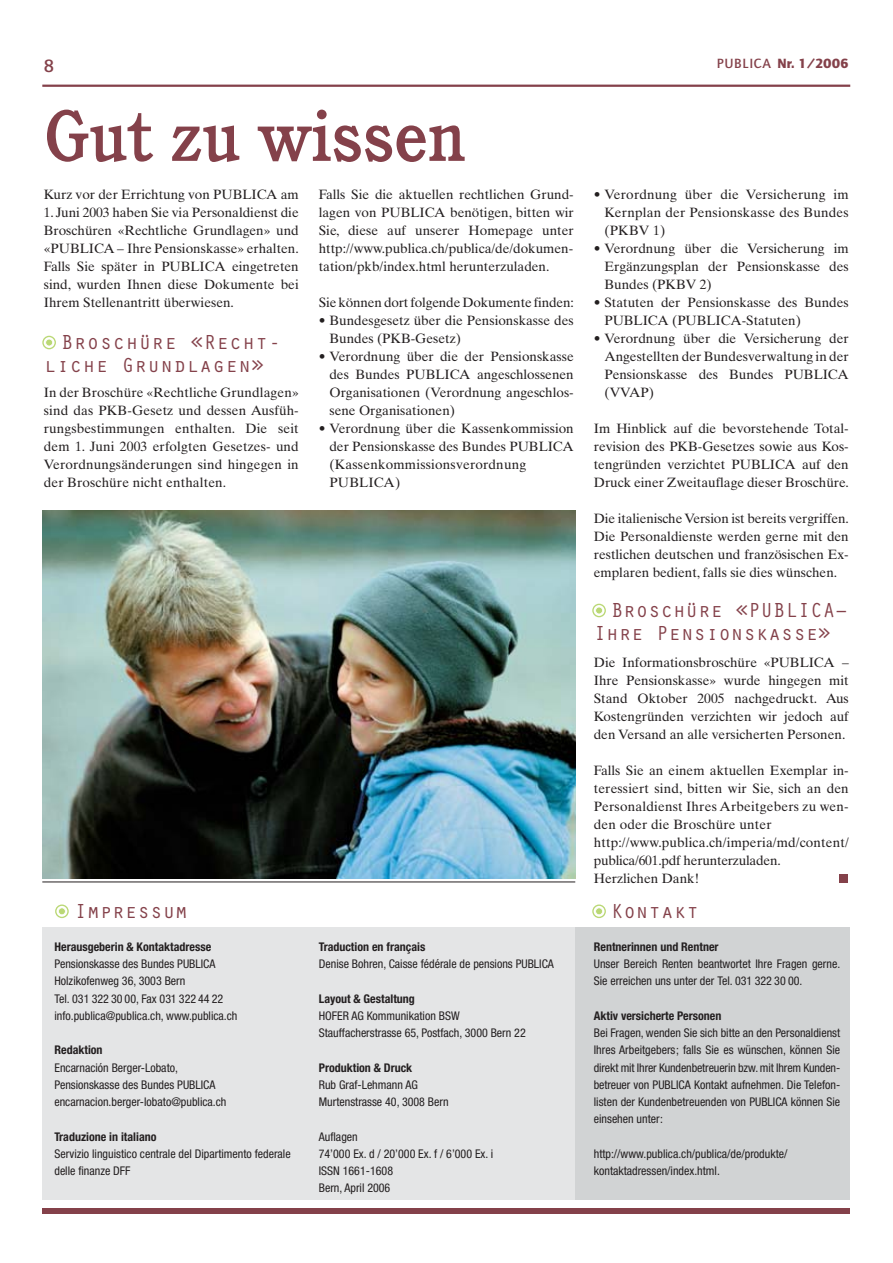
<style>
.page{position:relative;width:893px;height:1263px;background:#fff}
.page>*{position:absolute;margin:0;border:0;box-sizing:border-box;transform-origin:0 0}
.t1{font:500 70.5px "Cushing LT";color:#84414a}
.t2{font:21px/22.5px "Orator";color:#84414a}
.t3{font:21px/22.5px "Orator";letter-spacing:.02em;color:#84414a}
.t4{font:500 18px "AT Quay Sans";color:#84414a}
.t5{font:13.5px/18px "Times Ten LT";color:#231f20;text-align:justify}
.t6{font:900 13.5px "AT Quay Sans";color:#84414a}
.t7{font:condensed 12px/17.2px "Helvetica Neue LT";color:#231f20}
.t8{font:700 condensed 12px "Helvetica Neue LT";color:#231f20}
.s1{font-weight:500}
</style>
<div class="page">
<hr style="left:42px;top:85px;width:808px;height:2px;background:#84414a">
<div style="left:42px;top:1208px;width:808px;height:5px;background:#84414a"></div>
<div style="left:42px;top:928px;width:808px;height:272px;background:#e4e5e6"></div>
<div style="left:575px;top:928px;width:275px;height:272px;background:#d1d3d4"></div>
<svg style="left:42px;top:336px;width:14px;height:13px"></svg>
<div style="left:46px;top:339px;width:7px;height:7px;background:#bad875;border-radius:50%"></div>
<div style="left:45px;top:339px;width:8px;height:7px;border:2px solid #fff;border-radius:50%"></div>
<svg style="left:592px;top:904px;width:14px;height:14px"></svg>
<div style="left:596px;top:908px;width:6px;height:7px;background:#bad875;border-radius:50%"></div>
<div style="left:595px;top:907px;width:8px;height:8px;border:2px solid #fff;border-radius:50%"></div>
<svg style="left:55px;top:904px;width:14px;height:14px"></svg>
<div style="left:58px;top:908px;width:7px;height:7px;background:#bad875;border-radius:50%"></div>
<div style="left:58px;top:907px;width:8px;height:8px;border:2px solid #fff;border-radius:50%"></div>
<div style="left:839px;top:874px;width:8px;height:9px;background:#84414a"></div>
<img style="left:42px;top:510px;width:533px;height:368px">
<svg style="left:592px;top:604px;width:14px;height:13px"></svg>
<div style="left:596px;top:607px;width:6px;height:7px;background:#bad875;border-radius:50%"></div>
<div style="left:595px;top:607px;width:8px;height:7px;border:2px solid #fff;border-radius:50%"></div>
<hr style="left:42px;top:881px;width:533px;height:1px;background:#231f20">
<h3 class="t4" style="left:44px;top:59px;width:12px">8</h3>
<p class="t6" style="left:717px;top:59px;width:134px"><span class="s1">PUBLICA</span> Nr. 1/2006</p>
<h1 class="t1" style="left:44px;top:111px;width:424px">Gut zu wissen</h1>
<p class="t5" style="left:44px;top:186px;width:256px">Kurz vor der Errichtung von PUBLICA am</p>
<p class="t5" style="left:44px;top:204px;width:256px">1. Juni 2003 haben Sie via Personaldienst die Broschüren «Rechtliche Grundlagen» und «PUBLICA – Ihre Pensionskasse» erhalten.<br>Falls Sie später in PUBLICA eingetreten sind, wurden Ihnen diese Dokumente bei Ihrem Stellenantritt überwiesen.</p>
<h2 class="t3" style="left:44px;top:331px;width:239px;text-indent:17px">Broschüre «Recht&shy;liche Grundlagen»</h2>
<p class="t5" style="left:44px;top:384px;width:256px">In der Broschüre «Rechtliche Grundlagen» sind das PKB-Gesetz und dessen Ausfüh&shy;rungsbestimmungen enthalten. Die seit dem 1. Juni 2003 erfolgten Gesetzes- und Verordnungsänderungen sind hingegen in der Broschüre nicht enthalten.</p>
<p class="t5" style="left:604px;top:186px;width:246px;text-indent:-11px">• Verordnung über die Versicherung im Kernplan der Pensionskasse des Bundes (PKBV 1)</p>
<p class="t5" style="left:604px;top:240px;width:246px;text-indent:-11px">• Verordnung über die Versicherung im Ergänzungsplan der Pensionskasse des Bundes (PKBV 2)</p>
<p class="t5" style="left:604px;top:294px;width:246px;text-indent:-11px">• Statuten der Pensionskasse des Bundes<br>PUBLICA (PUBLICA-Statuten)</p>
<p class="t5" style="left:604px;top:330px;width:246px;text-indent:-11px">• Verordnung über die Versicherung der Angestellten der Bundesverwaltung in der Pensionskasse des Bundes PUBLICA (VVAP)</p>
<p class="t5" style="left:594px;top:420px;width:256px">Im Hinblick auf die bevorstehende Total&shy;revision des PKB-Gesetzes sowie aus Kos&shy;tengründen verzichtet PUBLICA auf den Druck einer Zweitauflage dieser Broschüre.</p>
<p class="t5" style="left:594px;top:510px;width:256px">Die italienische Version ist bereits vergriffen.<br>Die Personaldienste werden gerne mit den restlichen deutschen und französischen Ex&shy;emplaren bedient, falls sie dies wünschen.</p>
<h2 class="t2" style="left:594px;top:599px;width:256px;text-indent:17px">Broschüre «PUBLICA–<br>Ihre Pensionskasse»</h2>
<p class="t5" style="left:594px;top:654px;width:256px">Die Informationsbroschüre «PUBLICA – Ihre Pensionskasse» wurde hingegen mit Stand Oktober 2005 nachgedruckt. Aus Kostengründen verzichten wir jedoch auf den Versand an alle versicherten Personen.</p>
<p class="t5" style="left:594px;top:762px;width:256px;text-align:left">Falls Sie an einem aktuellen Exemplar in&shy;teressiert sind, bitten wir Sie, sich an den Personaldienst Ihres Arbeitgebers zu wen&shy;den oder die Broschüre unter http://www.publica.ch/imperia/md/content/ publica/601.pdf herunterzuladen.<br>Herzlichen Dank!</p>
<p class="t5" style="left:319px;top:186px;width:256px">Falls Sie die aktuellen rechtlichen Grund&shy;lagen von PUBLICA benötigen, bitten wir Sie, diese auf unserer Homepage unter http://www.publica.ch/publica/de/dokumen&shy;tation/pkb/index.html herunterzuladen.</p>
<p class="t5" style="left:319px;top:294px;width:256px">Sie können dort folgende Dokumente finden:</p>
<p class="t5" style="left:329px;top:312px;width:246px;text-indent:-11px">• Bundesgesetz über die Pensionskasse des<br>Bundes (PKB-Gesetz)</p>
<p class="t5" style="left:329px;top:348px;width:246px;text-indent:-11px">• Verordnung über die der Pensionskasse des Bundes PUBLICA angeschlossenen Organisationen (Verordnung angeschlos&shy;sene Organisationen)</p>
<p class="t5" style="left:329px;top:420px;width:246px;text-align:left;text-indent:-11px">• Verordnung über die Kassenkommission der Pensionskasse des Bundes PUBLICA (Kassenkommissionsverordnung<br>PUBLICA)</p>
<h2 class="t2" style="left:74px;top:899px;width:115px">Impressum</h2>
<h2 class="t2" style="left:611px;top:899px;width:90px">Kontakt</h2>
<p class="t8" style="left:54px;top:942px;width:158px">Herausgeberin &amp; Kontaktadresse</p>
<p class="t7" style="left:54px;top:956px;width:185px">Pensionskasse des Bundes PUBLICA Holzikofenweg 36, 3003 Bern<br>Tel. 031 322 30 00, Fax 031 322 44 22 info.publica@publica.ch, www.publica.ch</p>
<p class="t8" style="left:54px;top:1046px;width:50px">Redaktion</p>
<p class="t7" style="left:54px;top:1060px;width:174px">Encarnación Berger-Lobato,<br>Pensionskasse des Bundes PUBLICA encarnacion.berger-lobato@publica.ch</p>
<p class="t8" style="left:54px;top:1132px;width:104px">Traduzione in italiano</p>
<p class="t7" style="left:54px;top:1146px;width:238px">Servizio linguistico centrale del Dipartimento federale delle finanze DFF</p>
<p class="t8" style="left:319px;top:942px;width:108px">Traduction en français</p>
<p class="t7" style="left:319px;top:956px;width:237px">Denise Bohren, Caisse fédérale de pensions PUBLICA</p>
<p class="t8" style="left:319px;top:994px;width:98px">Layout &amp; Gestaltung</p>
<p class="t7" style="left:319px;top:1008px;width:209px">HOFER AG Kommunikation BSW<br>Stauffacherstrasse 65, Postfach, 3000 Bern 22</p>
<p class="t8" style="left:319px;top:1063px;width:95px">Produktion &amp; Druck</p>
<p class="t7" style="left:319px;top:1077px;width:131px">Rub Graf-Lehmann AG<br>Murtenstrasse 40, 3008 Bern</p>
<p class="t7" style="left:319px;top:1129px;width:176px">Auflagen<br>74’000 Ex. d / 20’000 Ex. f / 6’000 Ex. i<br>ISSN 1661-1608<br>Bern, April 2006</p>
<p class="t8" style="left:594px;top:942px;width:126px">Rentnerinnen und Rentner</p>
<p class="t7" style="left:594px;top:956px;width:248px">Unser Bereich Renten beantwortet Ihre Fragen gerne.<br>Sie erreichen uns unter der Tel. 031 322 30 00.</p>
<p class="t8" style="left:594px;top:1011px;width:129px">Aktiv versicherte Personen</p>
<p class="t7" style="left:594px;top:1025px;width:248px;text-align:justify">Bei Fragen, wenden Sie sich bitte an den Personaldienst Ihres Arbeitgebers; falls Sie es wünschen, können Sie direkt mit Ihrer Kundenbetreuerin bzw. mit Ihrem Kunden&shy;betreuer von PUBLICA Kontakt aufnehmen. Die Telefon&shy;listen der Kundenbetreuenden von PUBLICA können Sie einsehen unter:</p>
<p class="t7" style="left:594px;top:1146px;width:195px">http://www.publica.ch/publica/de/produkte/ kontaktadressen/index.html.</p>
</div>
